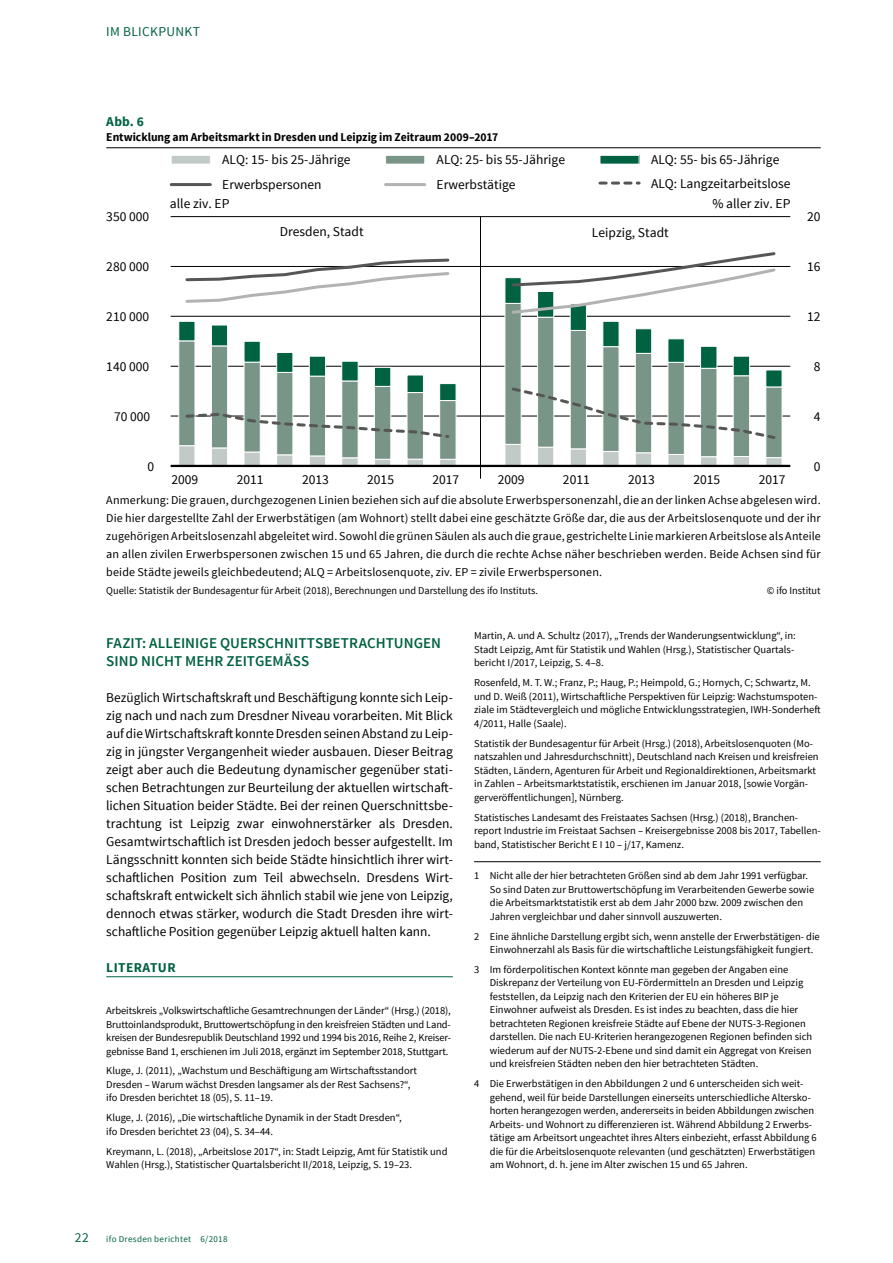
<style>
.page{position:relative;width:893px;height:1263px;background:#fff}
.page>*{position:absolute;margin:0;border:0;box-sizing:border-box;transform-origin:0 0}
.t1{font:600 15px/18px "Source Sans Pro";letter-spacing:.005em;color:#006241}
.t2{font:13.5px/18px "Source Sans Pro";color:#000;text-align:justify}
.t3{font:13.5px "Source Sans Pro";letter-spacing:.02em;color:#006241}
.t4{font:700 13.5px "Source Sans Pro";letter-spacing:.03em;color:#006241}
.t5{font:12px/18px "Source Sans Pro";letter-spacing:.015em;color:#000;text-align:justify}
.t6{font:700 12px "Source Sans Pro";color:#000}
.t7{font:10.5px/13.5px "Source Sans Pro";color:#000}
.t8{font:9px "Source Sans Pro";letter-spacing:.035em;color:#006241}
</style>
<div class="page">
<hr style="left:474px;top:861px;width:347px;height:1px;background:#000">
<hr style="left:106px;top:976px;width:347px;height:1px;background:#006241">
<hr style="left:106px;top:147px;width:715px;height:1px;background:#000">
<hr style="left:171px;top:416px;width:619px;height:1px;background:#000">
<hr style="left:171px;top:366px;width:619px;height:1px;background:#000">
<hr style="left:171px;top:316px;width:619px;height:1px;background:#000">
<hr style="left:171px;top:266px;width:619px;height:1px;background:#000">
<hr style="left:171px;top:216px;width:619px;height:1px;background:#000">
<svg style="left:178px;top:315px;width:605px;height:70px"></svg>
<hr style="left:171px;top:465px;width:619px;height:2px;background:#000">
<svg style="left:184px;top:252px;width:593px;height:64px"></svg>
<svg style="left:178px;top:385px;width:605px;height:80px"></svg>
<div style="left:600px;top:155px;width:39px;height:9px;background:#006241"></div>
<div style="left:600px;top:155px;width:39px;height:10px;border:1px solid #fff"></div>
<div style="left:171px;top:155px;width:39px;height:9px;background:#c1cac6"></div>
<div style="left:171px;top:155px;width:40px;height:10px;border:1px solid #fff"></div>
<hr style="left:171px;top:183px;width:39px;height:3px;background:#565655">
<div style="left:386px;top:155px;width:39px;height:9px;background:#799588"></div>
<div style="left:385px;top:155px;width:40px;height:10px;border:1px solid #fff"></div>
<hr style="left:386px;top:183px;width:39px;height:3px;background:#b1b2b3">
<svg style="left:600px;top:182px;width:39px;height:3px"></svg>
<hr style="left:480px;top:217px;width:1px;height:262px;background:#000">
<p class="t3" style="left:106px;top:23px;width:95px">IM BLICKPUNKT</p>
<p class="t4" style="left:106px;top:113px;width:39px">Abb. 6</p>
<p class="t6" style="left:106px;top:129px;width:393px">Entwicklung am Arbeitsmarkt in Dresden und Leipzig im Zeitraum 2009–2017</p>
<p class="t2" style="left:222px;top:151px;width:130px">ALQ: 15- bis 25-Jährige</p>
<p class="t2" style="left:651px;top:151px;width:130px">ALQ: 55- bis 65-Jährige</p>
<p class="t2" style="left:222px;top:176px;width:101px">Erwerbspersonen</p>
<p class="t2" style="left:437px;top:148px;width:130px;line-height:24.8px">ALQ: 25- bis 55-Jährige<br>Erwerbstätige</p>
<p class="t2" style="left:651px;top:174px;width:141px">ALQ: Langzeitarbeitslose</p>
<p class="t2" style="left:170px;top:195px;width:61px">alle ziv. EP</p>
<p class="t2" style="left:712px;top:195px;width:80px">% aller ziv. EP</p>
<p class="t2" style="left:106px;top:208px;width:44px">350 000</p>
<p class="t2" style="left:807px;top:208px;width:15px">20</p>
<p class="t2" style="left:280px;top:223px;width:85px">Dresden, Stadt</p>
<p class="t2" style="left:592px;top:224px;width:78px">Leipzig, Stadt</p>
<p class="t2" style="left:106px;top:258px;width:44px">280 000</p>
<p class="t2" style="left:807px;top:258px;width:15px">16</p>
<p class="t2" style="left:106px;top:308px;width:44px">210 000</p>
<p class="t2" style="left:807px;top:308px;width:15px">12</p>
<p class="t2" style="left:106px;top:358px;width:44px">140 000</p>
<p class="t2" style="left:814px;top:357px;width:8px">8</p>
<p class="t2" style="left:114px;top:407px;width:38px">70 000</p>
<p class="t2" style="left:814px;top:407px;width:8px">4</p>
<p class="t2" style="left:148px;top:457px;width:8px">0</p>
<p class="t2" style="left:814px;top:457px;width:8px">0</p>
<p class="t2" style="left:171px;top:471px;width:28px">2009</p>
<p class="t2" style="left:237px;top:471px;width:28px">2011</p>
<p class="t2" style="left:302px;top:471px;width:28px">2013</p>
<p class="t2" style="left:367px;top:471px;width:28px">2015</p>
<p class="t2" style="left:432px;top:471px;width:28px">2017</p>
<p class="t2" style="left:498px;top:471px;width:28px">2009</p>
<p class="t2" style="left:563px;top:471px;width:28px">2011</p>
<p class="t2" style="left:628px;top:471px;width:28px">2013</p>
<p class="t2" style="left:693px;top:471px;width:28px">2015</p>
<p class="t2" style="left:759px;top:471px;width:28px">2017</p>
<p class="t5" style="left:106px;top:491px;width:716px">Anmerkung: Die grauen, durchgezogenen Linien beziehen sich auf die absolute Erwerbspersonenzahl, die an der linken Achse abgelesen wird.<br>Die hier dargestellte Zahl der Erwerbstätigen (am Wohnort) stellt dabei eine geschätzte Größe dar, die aus der Arbeitslosenquote und der ihr zugehörigen Arbeitslosenzahl abgeleitet wird. Sowohl die grünen Säulen als auch die graue, gestrichelte Linie markieren Arbeitslose als Anteile an allen zivilen Erwerbspersonen zwischen 15 und 65 Jahren, die durch die rechte Achse näher beschrieben werden. Beide Achsen sind für beide Städte jeweils gleichbedeutend; ALQ = Arbeitslosenquote, ziv. EP = zivile Erwerbspersonen.</p>
<p class="t7" style="left:106px;top:584px;width:433px">Quelle: Statistik der Bundesagentur für Arbeit (2018), Berechnungen und Darstellung des ifo Instituts.</p>
<p class="t7" style="left:767px;top:584px;width:55px">© ifo Institut</p>
<h1 class="t1" style="left:106px;top:634px;width:336px">FAZIT: ALLEINIGE QUERSCHNITTSBETRACHTUNGEN<br>SIND NICHT MEHR ZEITGEMÄSS</h1>
<p class="t2" style="left:106px;top:689px;width:348px">Bezüglich Wirtschaftskraft und Beschäftigung konnte sich Leip&shy;zig nach und nach zum Dresdner Niveau vorarbeiten. Mit Blick auf die Wirtschaftskraft konnte Dresden seinen Abstand zu Leip&shy;zig in jüngster Vergangenheit wieder ausbauen. Dieser Beitrag zeigt aber auch die Bedeutung dynamischer gegenüber stati&shy;schen Betrachtungen zur Beurteilung der aktuellen wirtschaft&shy;lichen Situation beider Städte. Bei der reinen Querschnittsbe&shy;trachtung ist Leipzig zwar einwohnerstärker als Dresden.<br>Gesamtwirtschaftlich ist Dresden jedoch besser aufgestellt. Im Längsschnitt konnten sich beide Städte hinsichtlich ihrer wirt&shy;schaftlichen Position zum Teil abwechseln. Dresdens Wirt&shy;schaftskraft entwickelt sich ähnlich stabil wie jene von Leipzig, dennoch etwas stärker, wodurch die Stadt Dresden ihre wirt&shy;schaftliche Position gegenüber Leipzig aktuell halten kann.</p>
<p class="t4" style="left:106px;top:959px;width:71px">LITERATUR</p>
<p class="t7" style="left:106px;top:1004px;width:346px;text-align:justify">Arbeitskreis „Volkswirtschaftliche Gesamtrechnungen der Länder“ (Hrsg.) (2018), Bruttoinlandsprodukt, Bruttowertschöpfung in den kreisfreien Städten und Land&shy;kreisen der Bundesrepublik Deutschland 1992 und 1994 bis 2016, Reihe 2, Kreiser&shy;gebnisse Band 1, erschienen im Juli 2018, ergänzt im September 2018, Stuttgart.</p>
<p class="t7" style="left:106px;top:1064px;width:312px">Kluge, J. (2011), „Wachstum und Beschäftigung am Wirtschaftsstandort<br>Dresden – Warum wächst Dresden langsamer als der Rest Sachsens?“, ifo Dresden berichtet 18 (05), S. 11–19.</p>
<p class="t7" style="left:106px;top:1111px;width:297px">Kluge, J. (2016), „Die wirtschaftliche Dynamik in der Stadt Dresden“, ifo Dresden berichtet 23 (04), S. 34–44.</p>
<p class="t7" style="left:106px;top:1144px;width:343px">Kreymann, L. (2018), „Arbeitslose 2017“, in: Stadt Leipzig, Amt für Statistik und<br>Wahlen (Hrsg.), Statistischer Quartalsbericht II/2018, Leipzig, S. 19–23.</p>
<p class="t7" style="left:474px;top:629px;width:323px">Martin, A. und A. Schultz (2017), „Trends der Wanderungsentwicklung“, in:<br>Stadt Leipzig, Amt für Statistik und Wahlen (Hrsg.), Statistischer Quartals&shy;bericht I/2017, Leipzig, S. 4–8.</p>
<p class="t7" style="left:474px;top:676px;width:348px">Rosenfeld, M. T. W.; Franz, P.; Haug, P.; Heimpold, G.; Hornych, C; Schwartz, M. und D. Weiß (2011), Wirtschaftliche Perspektiven für Leipzig: Wachstumspoten&shy;ziale im Städtevergleich und mögliche Entwicklungsstrategien, IWH-Sonderheft 4/2011, Halle (Saale).</p>
<p class="t7" style="left:474px;top:737px;width:346px">Statistik der Bundesagentur für Arbeit (Hrsg.) (2018), Arbeitslosenquoten (Mo&shy;natszahlen und Jahresdurchschnitt), Deutschland nach Kreisen und kreisfreien Städten, Ländern, Agenturen für Arbeit und Regionaldirektionen, Arbeitsmarkt in Zahlen – Arbeitsmarktstatistik, erschienen im Januar 2018, [sowie Vorgän&shy;gerveröffentlichungen], Nürnberg.</p>
<p class="t7" style="left:474px;top:810px;width:348px">Statistisches Landesamt des Freistaates Sachsen (Hrsg.) (2018), Branchen&shy;report Industrie im Freistaat Sachsen – Kreisergebnisse 2008 bis 2017, Tabellen&shy;band, Statistischer Bericht E I 10 – j/17, Kamenz.</p>
<p class="t7" style="left:490px;top:869px;width:326px;text-indent:-16px">1 Nicht alle der hier betrachteten Größen sind ab dem Jahr 1991 verfügbar.<br>So sind Daten zur Bruttowertschöpfung im Verarbeitenden Gewerbe sowie die Arbeitsmarktstatistik erst ab dem Jahr 2000 bzw. 2009 zwischen den Jahren vergleichbar und daher sinnvoll auszuwerten.</p>
<p class="t7" style="left:490px;top:929px;width:331px;text-indent:-16px">2 Eine ähnliche Darstellung ergibt sich, wenn anstelle der Erwerbstätigen- die<br>Einwohnerzahl als Basis für die wirtschaftliche Leistungsfähigkeit fungiert.</p>
<p class="t7" style="left:490px;top:963px;width:324px;text-indent:-16px">3 Im förderpolitischen Kontext könnte man gegeben der Angaben eine Diskrepanz der Verteilung von EU-Fördermitteln an Dresden und Leipzig feststellen, da Leipzig nach den Kriterien der EU ein höheres BIP je Einwohner aufweist als Dresden. Es ist indes zu beachten, dass die hier betrachteten Regionen kreisfreie Städte auf Ebene der NUTS-3-Regionen darstellen. Die nach EU-Kriterien herangezogenen Regionen befinden sich wiederum auf der NUTS-2-Ebene und sind damit ein Aggregat von Kreisen und kreisfreien Städten neben den hier betrachteten Städten.</p>
<p class="t7" style="left:490px;top:1077px;width:328px;text-indent:-16px">4 Die Erwerbstätigen in den Abbildungen 2 und 6 unterscheiden sich weit&shy;gehend, weil für beide Darstellungen einerseits unterschiedliche Altersko&shy;horten herangezogen werden, andererseits in beiden Abbildungen zwischen Arbeits- und Wohnort zu differenzieren ist. Während Abbildung 2 Erwerbs&shy;tätige am Arbeitsort ungeachtet ihres Alters einbezieht, erfasst Abbildung 6 die für die Arbeitslosenquote relevanten (und geschätzten) Erwerbstätigen am Wohnort, d. h. jene im Alter zwischen 15 und 65 Jahren.</p>
<p class="t3" style="left:75px;top:1229px;width:15px">22</p>
<p class="t8" style="left:106px;top:1233px;width:123px">ifo Dresden berichtet 6/2018</p>
</div>
